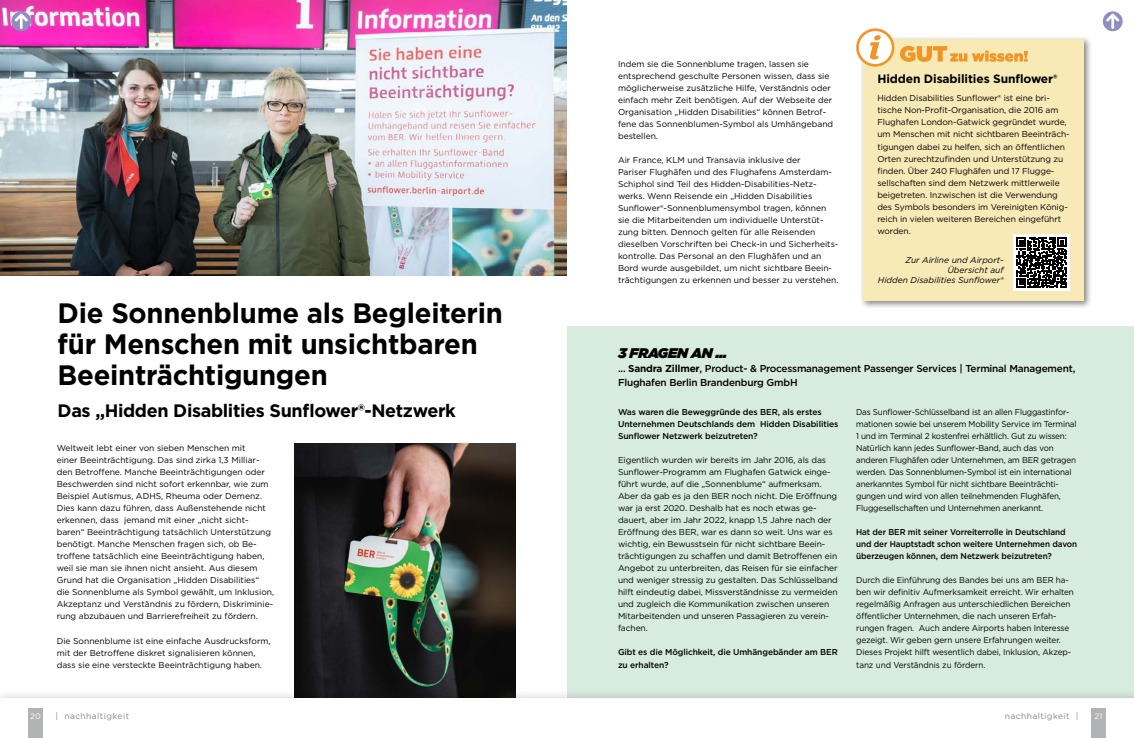
<style>
.page{position:relative;width:1134px;height:738px;background:#fff}
.page>*{position:absolute;margin:0;border:0;box-sizing:border-box;transform-origin:0 0}
.t1{font:700 28px/31px "Gotham";letter-spacing:-.01em;color:#000}
.t2{font:700 18px "Gotham";letter-spacing:-.02em;color:#000}
.t3{font:italic 900 14px "Gotham";letter-spacing:-.02em;color:#000}
.t4{font:700 12px "Gotham";letter-spacing:-.01em;color:#000}
.t5{font:500 10px/14px "Gotham";letter-spacing:-.02em;color:#000}
.t6{font:8.5px/12px "Gotham";letter-spacing:-.01em;color:#000}
.t7{font:8.5px/12px "Gotham";letter-spacing:-.01em;color:#000;scale:.95 1}
.t8{font:8.5px/12px "Gotham";letter-spacing:-.01em;color:#000;scale:.96 1}
.t9{font:500 8.5px/12px "Gotham";letter-spacing:-.01em;color:#000}
.t10{font:500 8.5px/12px "Gotham";letter-spacing:-.01em;color:#000;scale:.96 1}
.t11{font:italic 8.5px/10px "Gotham";color:#000;text-align:right}
.t12{font:8.5px "Gotham";letter-spacing:.05em;color:#87888a}
.t13{font:8px "Gotham";color:#fff}
.s1{font-weight:700}
</style>
<div class="page">
<svg style="left:1103px;top:11px;width:20px;height:20px"></svg>
<svg style="left:1106px;top:13px;width:13px;height:16px"></svg>
<img style="left:0;top:0;width:567px;height:275px">
<div style="left:567px;top:326px;width:567px;height:411px;background:#d8ebdf"></div>
<div style="left:859px;top:35px;width:233px;height:274px;background:#000;opacity:.5"></div>
<div style="left:863px;top:39px;width:221px;height:262px;background:#f7eab6"></div>
<svg style="left:900px;top:46px;width:128px;height:16px"></svg>
<svg style="left:856px;top:28px;width:38px;height:39px"></svg>
<div style="left:1013px;top:234px;width:57px;height:57px;background:#fff"></div>
<svg style="left:1016px;top:237px;width:51px;height:50px"></svg>
<img style="left:295px;top:443px;width:221px;height:245px">
<svg style="left:11px;top:11px;width:20px;height:20px"></svg>
<svg style="left:15px;top:13px;width:13px;height:16px"></svg>
<div style="left:0;top:688px;width:1134px;height:49px;background:#000;opacity:.6"></div>
<div style="left:0;top:697px;width:1134px;height:40px;background:#fff"></div>
<div style="left:28px;top:708px;width:15px;height:29px;background:#b1b3b4"></div>
<div style="left:1091px;top:708px;width:15px;height:29px;background:#b1b3b4"></div>
<h1 class="t1" style="left:58px;top:297px;width:447px">Die Sonnenblume als Begleiterin für Menschen mit unsichtbaren<br>Beeinträchtigungen</h1>
<h2 class="t2" style="left:58px;top:399px;width:400px">Das „Hidden Disablities Sunflower®-Netzwerk</h2>
<p class="t6" style="left:57px;top:441px;width:219px">Weltweit lebt einer von sieben Menschen mit<br>einer Beeinträchtigung. Das sind zirka 1,3 Milliar&shy;den Betroffene. Manche Beeinträchtigungen oder Beschwerden sind nicht sofort erkennbar, wie zum Beispiel Autismus, ADHS, Rheuma oder Demenz.<br>Dies kann dazu führen, dass Außenstehende nicht erkennen, dass jemand mit einer „nicht sicht&shy;baren“ Beeinträchtigung tatsächlich Unterstützung benötigt. Manche Menschen fragen sich, ob Be&shy;troffene tatsächlich eine Beeinträchtigung haben, weil sie man sie ihnen nicht ansieht. Aus diesem Grund hat die Organisation „Hidden Disabilities“ die Sonnenblume als Symbol gewählt, um Inklusion, Akzeptanz und Verständnis zu fördern, Diskriminie&shy;rung abzubauen und Barrierefreiheit zu fördern.</p>
<p class="t6" style="left:57px;top:633px;width:215px">Die Sonnenblume ist eine einfache Ausdrucksform, mit der Betroffene diskret signalisieren können, dass sie eine versteckte Beeinträchtigung haben.</p>
<p class="t6" style="left:618px;top:57px;width:217px">Indem sie die Sonnenblume tragen, lassen sie entsprechend geschulte Personen wissen, dass sie möglicherweise zusätzliche Hilfe, Verständnis oder einfach mehr Zeit benötigen. Auf der Webseite der Organisation „Hidden Disabilities“ können Betrof&shy;fene das Sonnenblumen-Symbol als Umhängeband bestellen.</p>
<p class="t6" style="left:618px;top:153px;width:222px">Air France, KLM und Transavia inklusive der<br>Pariser Flughäfen und des Flughafens Amsterdam-Schiphol sind Teil des Hidden-Disabilities-Netz&shy;werks. Wenn Reisende ein „Hidden Disabilities Sunflower®-Sonnenblumensymbol tragen, können sie die Mitarbeitenden um individuelle Unterstüt&shy;zung bitten. Dennoch gelten für alle Reisenden dieselben Vorschriften bei Check-in und Sicherheits&shy;kontrolle. Das Personal an den Flughäfen und an Bord wurde ausgebildet, um nicht sichtbare Beein&shy;trächtigungen zu erkennen und besser zu verstehen.</p>
<h3 class="t4" style="left:877px;top:71px;width:182px">Hidden Disabilities Sunflower®</h3>
<p class="t6" style="left:877px;top:92px;width:194px">Hidden Disabilities Sunflower® ist eine bri&shy;tische Non-Profit-Organisation, die 2016 am Flughafen London-Gatwick gegründet wurde, um Menschen mit nicht sichtbaren Beeinträch&shy;tigungen dabei zu helfen, sich an öffentlichen Orten zurechtzufinden und Unterstützung zu finden. Über 240 Flughäfen und 17 Flugge&shy;sellschaften sind dem Netzwerk mittlerweile beigetreten. Inzwischen ist die Verwendung des Symbols besonders im Vereinigten König&shy;reich in vielen weiteren Bereichen eingeführt worden.</p>
<p class="t11" style="left:878px;top:255px;width:127px">Zur Airline und Airport-<br>Übersicht auf<br>Hidden Disabilities Sunflower®</p>
<h3 class="t3" style="left:618px;top:343px;width:111px">3 FRAGEN AN ...</h3>
<p class="t5" style="left:618px;top:361px;width:459px">... <span class="s1">Sandra Zillmer</span>, Product- &amp; Processmanagement Passenger Services | Terminal Management,<br>Flughafen Berlin Brandenburg GmbH</p>
<p class="t9" style="left:618px;top:405px;width:222px">Was waren die Beweggründe des BER, als erstes<br>Unternehmen Deutschlands dem Hidden Disabilities<br>Sunflower Netzwerk beizutreten?</p>
<p class="t6" style="left:618px;top:453px;width:221px">Eigentlich wurden wir bereits im Jahr 2016, als das Sunflower-Programm am Flughafen Gatwick einge&shy;führt wurde, auf die „Sonnenblume“ aufmerksam.<br>Aber da gab es ja den BER noch nicht. Die Eröffnung war ja erst 2020. Deshalb hat es noch etwas ge&shy;dauert, aber im Jahr 2022, knapp 1,5 Jahre nach der Eröffnung des BER, war es dann so weit. Uns war es wichtig, ein Bewusstsein für nicht sichtbare Beein&shy;trächtigungen zu schaffen und damit Betroffenen ein Angebot zu unterbreiten, das Reisen für sie einfacher und weniger stressig zu gestalten. Das Schlüsselband hilft eindeutig dabei, Missverständnisse zu vermeiden und zugleich die Kommunikation zwischen unseren Mitarbeitenden und unseren Passagieren zu verein&shy;fachen.</p>
<p class="t9" style="left:618px;top:645px;width:221px">Gibt es die Möglichkeit, die Umhängebänder am BER zu erhalten?</p>
<p class="t7" style="left:856px;top:405px;width:233px">Das Sunflower-Schlüsselband ist an allen Fluggastinfor&shy;mationen sowie bei unserem Mobility Service im Terminal 1 und im Terminal 2 kostenfrei erhältlich. Gut zu wissen:<br>Natürlich kann jedes Sunflower-Band, auch das von anderen Flughäfen oder Unternehmen, am BER getragen werden. Das Sonnenblumen-Symbol ist ein international anerkanntes Symbol für nicht sichtbare Beeinträchti&shy;gungen und wird von allen teilnehmenden Flughäfen, Fluggesellschaften und Unternehmen anerkannt.</p>
<p class="t10" style="left:856px;top:525px;width:232px">Hat der BER mit seiner Vorreiterrolle in Deutschland und der Hauptstadt schon weitere Unternehmen davon überzeugen können, dem Netzwerk beizutreten?</p>
<p class="t8" style="left:856px;top:573px;width:228px">Durch die Einführung des Bandes bei uns am BER ha&shy;ben wir definitiv Aufmerksamkeit erreicht. Wir erhalten regelmäßig Anfragen aus unterschiedlichen Bereichen öffentlicher Unternehmen, die nach unseren Erfah&shy;rungen fragen. Auch andere Airports haben Interesse gezeigt. Wir geben gern unsere Erfahrungen weiter.<br>Dieses Projekt hilft wesentlich dabei, Inklusion, Akzep&shy;tanz und Verständnis zu fördern.</p>
<p class="t13" style="left:30px;top:710px;width:12px">20</p>
<p class="t12" style="left:55px;top:710px;width:75px">| nachhaltigkeit</p>
<p class="t12" style="left:1005px;top:710px;width:75px">nachhaltigkeit |</p>
<p class="t13" style="left:1095px;top:710px;width:9px">21</p>
</div>
